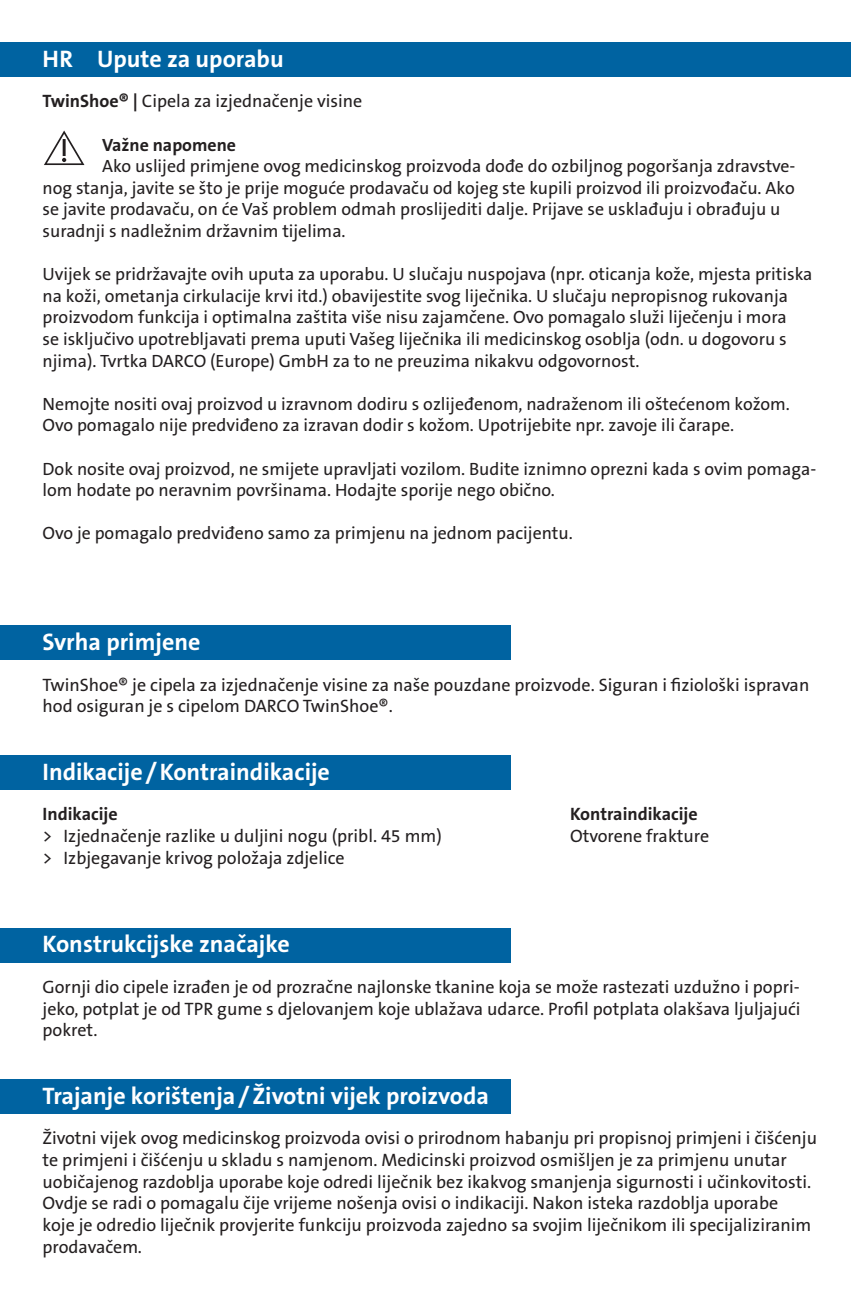
<style>
.page{position:relative;width:851px;height:1293px;background:#fff}
.page>*{position:absolute;margin:0;border:0;box-sizing:border-box;transform-origin:0 0}
.t1{font:700 24px "The Sans B Plus W7";color:#fff}
.t2{font:18px/21.6px "The Sans B Plus W5 Plain";color:#231f20}
.t3{font:700 18px "The Sans B Plus W7";color:#231f20}
.t4{font:17.7px/21.6px "The Sans B Plus W5 Plain";color:#231f20}
.t5{font:700 17.7px "The Sans B Plus W7";color:#231f20}
.s1{font-family:"The Sans B Plus W7";font-weight:700}
</style>
<div class="page">
<div style="left:0;top:43px;width:850px;height:34px;background:#0063a1"></div>
<div style="left:0;top:1079px;width:510px;height:34px;background:#0063a1"></div>
<div style="left:0;top:755px;width:510px;height:34px;background:#0063a1"></div>
<div style="left:0;top:928px;width:510px;height:34px;background:#0063a1"></div>
<div style="left:0;top:626px;width:510px;height:34px;background:#0063a1"></div>
<svg style="left:44px;top:131px;width:40px;height:34px"></svg>
<h1 class="t1" style="left:43px;top:43px;width:243px">HR Upute za uporabu</h1>
<p class="t2" style="left:43px;top:91px;width:321px"><span class="s1">TwinShoe® |</span> Cipela za izjednačenje visine</p>
<p class="t5" style="left:102px;top:133px;width:135px">Važne napomene</p>
<p class="t4" style="left:43px;top:155px;width:754px;text-indent:60px">Ako uslijed primjene ovog medicinskog proizvoda dođe do ozbiljnog pogoršanja zdravstve&shy;nog stanja, javite se što je prije moguće prodavaču od kojeg ste kupili proizvod ili proizvođaču. Ako se javite prodavaču, on će Vaš problem odmah proslijediti dalje. Prijave se usklađuju i obrađuju u suradnji s nadležnim državnim tijelima.</p>
<p class="t4" style="left:43px;top:263px;width:771px">Uvijek se pridržavajte ovih uputa za uporabu. U slučaju nuspojava (npr. oticanja kože, mjesta pritiska na koži, ometanja cirkulacije krvi itd.) obavijestite svog liječnika. U slučaju nepropisnog rukovanja proizvodom funkcija i optimalna zaštita više nisu zajamčene. Ovo pomagalo služi liječenju i mora<br>se isključivo upotrebljavati prema uputi Vašeg liječnika ili medicinskog osoblja (odn. u dogovoru s njima). Tvrtka DARCO (Europe) GmbH za to ne preuzima nikakvu odgovornost.</p>
<p class="t4" style="left:43px;top:393px;width:748px">Nemojte nositi ovaj proizvod u izravnom dodiru s ozlijeđenom, nadraženom ili oštećenom kožom.<br>Ovo pomagalo nije predviđeno za izravan dodir s kožom. Upotrijebite npr. zavoje ili čarape.</p>
<p class="t4" style="left:43px;top:458px;width:775px">Dok nosite ovaj proizvod, ne smijete upravljati vozilom. Budite iznimno oprezni kada s ovim pomaga&shy;lom hodate po neravnim površinama. Hodajte sporije nego obično.</p>
<p class="t4" style="left:43px;top:523px;width:531px">Ovo je pomagalo predviđeno samo za primjenu na jednom pacijentu.</p>
<h1 class="t1" style="left:43px;top:626px;width:159px">Svrha primjene</h1>
<p class="t2" style="left:43px;top:674px;width:768px">TwinShoe® je cipela za izjednačenje visine za naše pouzdane proizvode. Siguran i fiziološki ispravan hod osiguran je s cipelom DARCO TwinShoe®.</p>
<h1 class="t1" style="left:43px;top:756px;width:289px">Indikacije/Kontraindikacije</h1>
<p class="t3" style="left:43px;top:802px;width:77px">Indikacije</p>
<p class="t2" style="left:43px;top:825px;width:401px">&gt; Izjednačenje razlike u duljini nogu (pribl. 45 mm) &gt; Izbjegavanje krivog položaja zdjelice</p>
<h1 class="t1" style="left:43px;top:929px;width:249px">Konstrukcijske značajke</h1>
<p class="t3" style="left:570px;top:802px;width:129px">Kontraindikacije</p>
<p class="t2" style="left:570px;top:825px;width:140px">Otvorene frakture</p>
<p class="t2" style="left:43px;top:976px;width:759px;text-align:justify">Gornji dio cipele izrađen je od prozračne najlonske tkanine koja se može rastezati uzdužno i popri&shy;jeko, potplat je od TPR gume s djelovanjem koje ublažava udarce. Profil potplata olakšava ljuljajući pokret.</p>
<h1 class="t1" style="left:43px;top:1080px;width:448px">Trajanje korištenja/Životni vijek proizvoda</h1>
<p class="t2" style="left:43px;top:1127px;width:775px">Životni vijek ovog medicinskog proizvoda ovisi o prirodnom habanju pri propisnoj primjeni i čišćenju te primjeni i čišćenju u skladu s namjenom. Medicinski proizvod osmišljen je za primjenu unutar uobičajenog razdoblja uporabe koje odredi liječnik bez ikakvog smanjenja sigurnosti i učinkovitosti.<br>Ovdje se radi o pomagalu čije vrijeme nošenja ovisi o indikaciji. Nakon isteka razdoblja uporabe<br>koje je odredio liječnik provjerite funkciju proizvoda zajedno sa svojim liječnikom ili specijaliziranim prodavačem.</p>
</div>
